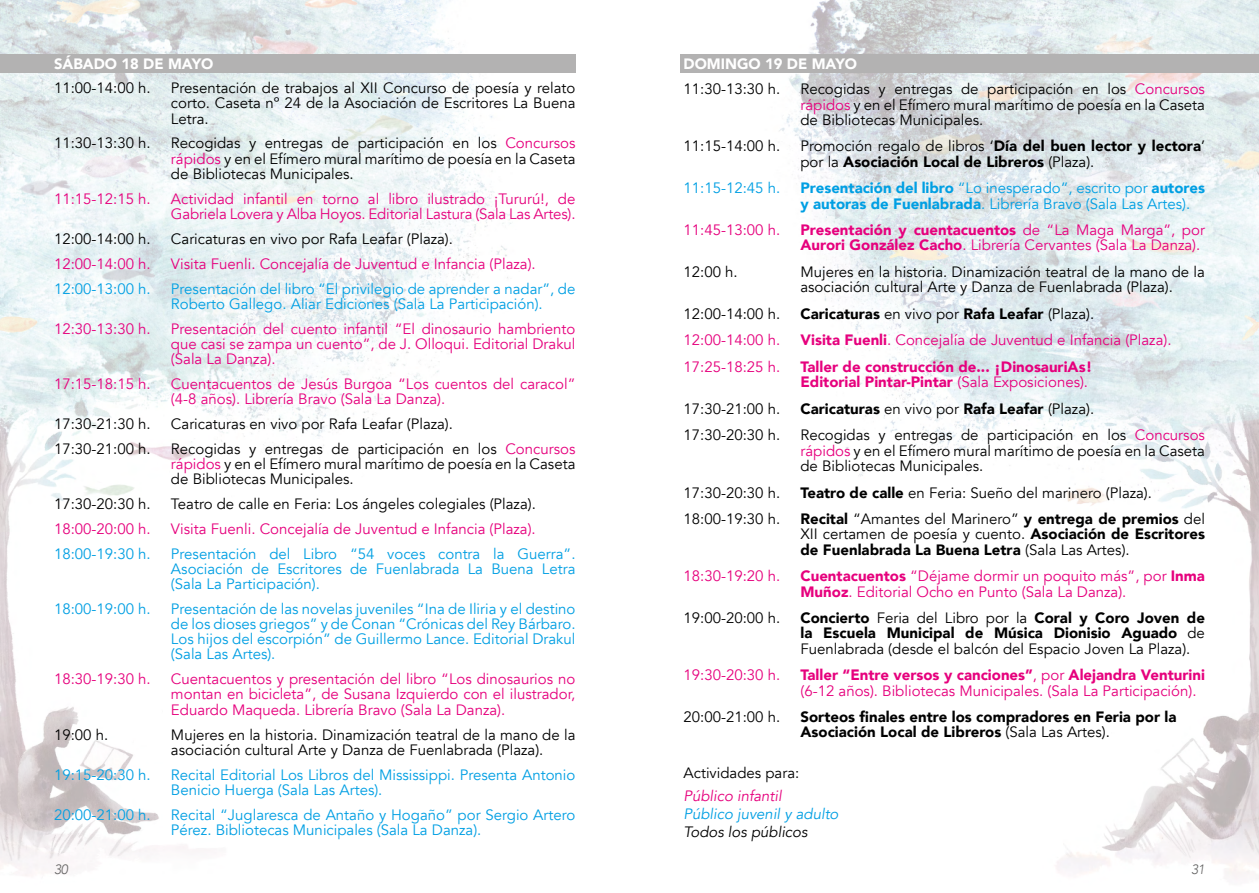
<style>
.page{position:relative;width:1259px;height:893px;background:#fff}
.page>*{position:absolute;margin:0;border:0;box-sizing:border-box;transform-origin:0 0}
.t1{font:15px/15.1px "Avenir";color:#000}
.t2{font:15px/15.1px "Avenir";color:#e6007d}
.t3{font:15px/15.1px "Avenir";color:#009fe3}
.t4{font:900 15px/15.3px "Avenir";color:#000}
.t5{font:900 15px/26.5px "Avenir";color:#e6007d}
.t6{font:italic 15px "Avenir";color:#009fe3}
.t7{font:italic 15px "Avenir";color:#000}
.t8{font:italic 15px "Avenir";color:#e6007d}
.t9{font:900 15px "Avenir";color:#fff}
.t10{font:italic 300 13.5px "Avenir";color:#646363}
.s1{color:#e6007d}
.s2{font-weight:900;color:#fff}
.s3{font-weight:400}
.s4{font-weight:900}
.s5{color:#000}
.s6{font-weight:400;color:#000}
.s7{font-weight:900;color:#e6007d}
</style>
<div class="page">
<img style="left:0;top:0;width:1259px;height:880px">
<div style="left:0;top:54px;width:575px;height:18px;background:#b3b2b2"></div>
<div style="left:680px;top:54px;width:579px;height:18px;background:#b3b2b2"></div>
<p class="t9" style="left:54px;top:51px;width:161px">SÁBADO 18 DE MAYO</p>
<p class="t1" style="left:171px;top:81px;width:406px;text-align:justify">Presentación de trabajos al XII Concurso de poesía y relato corto. Caseta nº 24 de la Asociación de Escritores La Buena Letra.</p>
<p class="t1" style="left:171px;top:136px;width:406px;text-align:justify">Recogidas y entregas de participación en los <span class="s1">Concursos rápidos</span> y en el Efímero mural marítimo de poesía en la Caseta de Bibliotecas Municipales.</p>
<p class="t2" style="left:171px;top:191px;width:406px">Actividad infantil en torno al libro ilustrado ¡Tururú!, de<br>Gabriela Lovera y Alba Hoyos. Editorial Lastura (Sala Las Artes).</p>
<p class="t1" style="left:171px;top:231px;width:283px">Caricaturas en vivo por Rafa Leafar (Plaza).</p>
<p class="t2" style="left:171px;top:256px;width:366px">Visita Fuenli. Concejalía de Juventud e Infancia (Plaza).</p>
<p class="t3" style="left:171px;top:281px;width:406px">Presentación del libro “El privilegio de aprender a nadar”, de<br>Roberto Gallego. Aliar Ediciones (Sala La Participación).</p>
<p class="t2" style="left:171px;top:321px;width:406px;text-align:justify">Presentación del cuento infantil “El dinosaurio hambriento que casi se zampa un cuento”, de J. Olloqui. Editorial Drakul (Sala La Danza).</p>
<p class="t2" style="left:171px;top:376px;width:406px">Cuentacuentos de Jesús Burgoa “Los cuentos del caracol” (4-8 años). Librería Bravo (Sala La Danza).</p>
<p class="t1" style="left:171px;top:411px;width:406px;line-height:24.9px">Caricaturas en vivo por Rafa Leafar (Plaza).<br>Recogidas y entregas de participación en los <span class="s1">Concursos</span></p>
<p class="t1" style="left:171px;top:456px;width:406px"><span class="s1">rápidos</span> y en el Efímero mural marítimo de poesía en la Caseta de Bibliotecas Municipales.</p>
<p class="t1" style="left:171px;top:496px;width:366px">Teatro de calle en Feria: Los ángeles colegiales (Plaza).</p>
<p class="t2" style="left:171px;top:521px;width:366px">Visita Fuenli. Concejalía de Juventud e Infancia (Plaza).</p>
<p class="t3" style="left:171px;top:546px;width:406px;text-align:justify">Presentación del Libro “54 voces contra la Guerra”.<br>Asociación de Escritores de Fuenlabrada La Buena Letra (Sala La Participación).</p>
<p class="t3" style="left:171px;top:601px;width:406px;text-align:justify">Presentación de las novelas juveniles “Ina de Iliria y el destino de los dioses griegos” y de Conan “Crónicas del Rey Bárbaro.<br>Los hijos del escorpión” de Guillermo Lance. Editorial Drakul (Sala Las Artes).</p>
<p class="t2" style="left:171px;top:672px;width:406px;text-align:justify">Cuentacuentos y presentación del libro “Los dinosaurios no montan en bicicleta”, de Susana Izquierdo con el ilustrador, Eduardo Maqueda. Librería Bravo (Sala La Danza).</p>
<p class="t1" style="left:171px;top:727px;width:406px">Mujeres en la historia. Dinamización teatral de la mano de la asociación cultural Arte y Danza de Fuenlabrada (Plaza).</p>
<p class="t3" style="left:171px;top:767px;width:406px">Recital Editorial Los Libros del Mississippi. Presenta Antonio<br>Benicio Huerga (Sala Las Artes).</p>
<p class="t3" style="left:171px;top:807px;width:406px">Recital “Juglaresca de Antaño y Hogaño” por Sergio Artero<br>Pérez. Bibliotecas Municipales (Sala La Danza).</p>
<p class="t1" style="left:54px;top:81px;width:98px">11:00-14:00 h.</p>
<p class="t1" style="left:54px;top:136px;width:98px">11:30-13:30 h.</p>
<p class="t2" style="left:54px;top:191px;width:98px">11:15-12:15 h.</p>
<p class="t1" style="left:54px;top:231px;width:98px">12:00-14:00 h.</p>
<p class="t2" style="left:54px;top:256px;width:98px">12:00-14:00 h.</p>
<p class="t3" style="left:54px;top:281px;width:98px">12:00-13:00 h.</p>
<p class="t2" style="left:54px;top:321px;width:98px">12:30-13:30 h.</p>
<p class="t2" style="left:54px;top:376px;width:98px">17:15-18:15 h.</p>
<p class="t1" style="left:54px;top:411px;width:98px;line-height:24.9px">17:30-21:30 h.<br>17:30-21:00 h.</p>
<p class="t1" style="left:54px;top:496px;width:98px">17:30-20:30 h.</p>
<p class="t2" style="left:54px;top:521px;width:98px">18:00-20:00 h.</p>
<p class="t3" style="left:54px;top:546px;width:98px">18:00-19:30 h.</p>
<p class="t3" style="left:54px;top:601px;width:98px">18:00-19:00 h.</p>
<p class="t2" style="left:54px;top:672px;width:98px">18:30-19:30 h.</p>
<p class="t1" style="left:54px;top:727px;width:56px">19:00 h.</p>
<p class="t3" style="left:54px;top:767px;width:98px">19:15-20:30 h.</p>
<p class="t3" style="left:54px;top:807px;width:98px">20:00-21:00 h.</p>
<p class="t1" style="left:800px;top:51px;width:406px;line-height:25.3px;text-indent:-117px"><span class="s2">DOMINGO 19 DE MAYO<br></span>Recogidas y entregas de participación en los <span class="s1">Concursos</span></p>
<p class="t1" style="left:800px;top:97px;width:406px"><span class="s1">rápidos</span> y en el Efímero mural marítimo de poesía en la Caseta de Bibliotecas Municipales.</p>
<p class="t4" style="left:800px;top:138px;width:406px"><span class="s3">Promoción regalo de libros ‘</span>Día del buen lector y lectora<span class="s3">’ por la</span> Asociación Local de Libreros <span class="s3">(Plaza).</span></p>
<p class="t3" style="left:800px;top:181px;width:406px"><span class="s4">Presentación del libro</span> “Lo inesperado”, escrito por <span class="s4">autores y autoras de Fuenlabrada</span>. Librería Bravo (Sala Las Artes).</p>
<p class="t2" style="left:800px;top:223px;width:406px"><span class="s4">Presentación y cuentacuentos</span> de “La Maga Marga”, por<br><span class="s4">Aurori González Cacho</span>. Librería Cervantes (Sala La Danza).</p>
<p class="t1" style="left:800px;top:264px;width:406px">Mujeres en la historia. Dinamización teatral de la mano de la asociación cultural Arte y Danza de Fuenlabrada (Plaza).</p>
<p class="t5" style="left:800px;top:300px;width:372px"><span class="s5">Caricaturas</span> <span class="s6">en vivo por</span> <span class="s5">Rafa Leafar</span> <span class="s6">(Plaza).<br></span>Visita Fuenli<span class="s3">. Concejalía de Juventud e Infancia (Plaza).<br></span>Taller de construcción de... ¡DinosauriAs!</p>
<p class="t1" style="left:800px;top:369px;width:406px;line-height:26.5px"><span class="s7">Editorial Pintar-Pintar</span> <span class="s1">(Sala Exposiciones).<br></span><span class="s4">Caricaturas</span> en vivo por <span class="s4">Rafa Leafar</span> (Plaza).<br>Recogidas y entregas de participación en los <span class="s1">Concursos</span></p>
<p class="t1" style="left:800px;top:443px;width:406px"><span class="s1">rápidos</span> y en el Efímero mural marítimo de poesía en la Caseta de Bibliotecas Municipales.</p>
<p class="t1" style="left:800px;top:479px;width:406px;line-height:26.5px"><span class="s4">Teatro de calle</span> en Feria: Sueño del marinero (Plaza).<br><span class="s4">Recital</span> “Amantes del Marinero” <span class="s4">y entrega de premios</span> del</p>
<p class="t4" style="left:800px;top:526px;width:406px"><span class="s3">XII certamen de poesía y cuento.</span> Asociación de Escritores de Fuenlabrada La Buena Letra <span class="s3">(Sala Las Artes).</span></p>
<p class="t2" style="left:800px;top:569px;width:406px"><span class="s4">Cuentacuentos</span> “Déjame dormir un poquito más”, por <span class="s4">Inma<br>Muñoz</span>. Editorial Ocho en Punto (Sala La Danza).</p>
<p class="t1" style="left:800px;top:611px;width:406px;text-align:justify"><span class="s4">Concierto</span> Feria del Libro por la <span class="s4">Coral y Coro Joven de la Escuela Municipal de Música Dionisio Aguado</span> de Fuenlabrada (desde el balcón del Espacio Joven La Plaza).</p>
<p class="t2" style="left:800px;top:668px;width:406px"><span class="s4">Taller “Entre versos y canciones”</span>, por <span class="s4">Alejandra Venturini </span>(6-12 años). Bibliotecas Municipales. (Sala La Participación).</p>
<p class="t4" style="left:800px;top:709px;width:378px">Sorteos finales entre los compradores en Feria por la<br>Asociación Local de Libreros <span class="s3">(Sala Las Artes).</span></p>
<p class="t1" style="left:683px;top:82px;width:98px">11:30-13:30 h.</p>
<p class="t1" style="left:683px;top:139px;width:98px">11:15-14:00 h.</p>
<p class="t3" style="left:683px;top:181px;width:98px">11:15-12:45 h.</p>
<p class="t2" style="left:683px;top:223px;width:98px">11:45-13:00 h.</p>
<p class="t1" style="left:683px;top:265px;width:56px">12:00 h.</p>
<p class="t1" style="left:683px;top:306px;width:98px">12:00-14:00 h.</p>
<p class="t2" style="left:683px;top:327px;width:98px;line-height:26.5px">12:00-14:00 h.<br>17:25-18:25 h.</p>
<p class="t1" style="left:683px;top:396px;width:98px;line-height:26.5px">17:30-21:00 h.<br>17:30-20:30 h.</p>
<p class="t1" style="left:683px;top:479px;width:98px;line-height:26.5px">17:30-20:30 h.<br>18:00-19:30 h.</p>
<p class="t2" style="left:683px;top:569px;width:98px">18:30-19:20 h.</p>
<p class="t1" style="left:683px;top:611px;width:98px">19:00-20:00 h.</p>
<p class="t2" style="left:683px;top:668px;width:98px">19:30-20:30 h.</p>
<p class="t1" style="left:683px;top:710px;width:98px">20:00-21:00 h.</p>
<p class="t1" style="left:683px;top:766px;width:117px">Actividades para:</p>
<p class="t8" style="left:683px;top:787px;width:100px">Público infantil</p>
<p class="t6" style="left:683px;top:805px;width:156px">Público juvenil y adulto</p>
<p class="t7" style="left:683px;top:823px;width:125px">Todos los públicos</p>
<p class="t10" style="left:54px;top:861px;width:15px">30</p>
<p class="t10" style="left:1191px;top:861px;width:15px">31</p>
</div>
